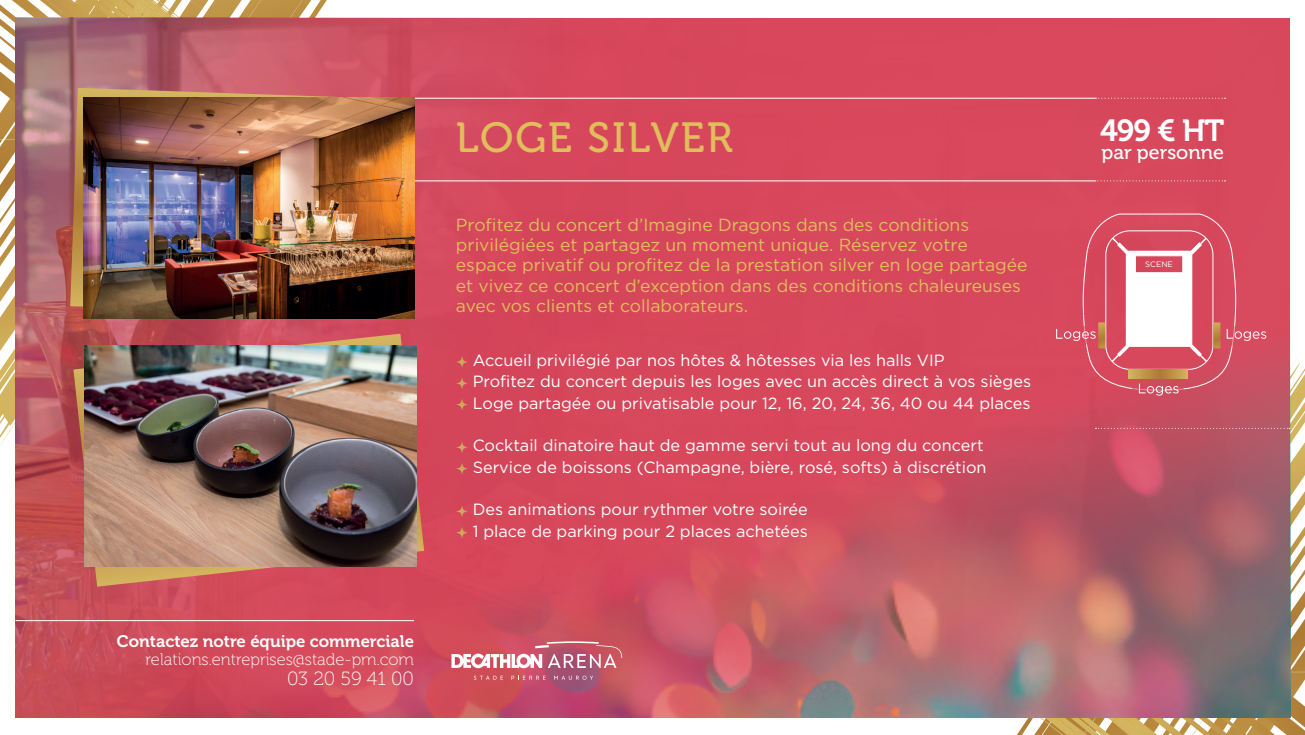
<style>
.page{position:relative;width:1305px;height:735px;background:#fff}
.page>*{position:absolute;margin:0;border:0;box-sizing:border-box;transform-origin:0 0}
.t1{font:42px "Museo 500";letter-spacing:.05em;color:#e0be5b}
.t2{font:30.45px "Museo 700";color:#fff}
.t3{font:19.6px "Museo 500";color:#fff}
.t4{font:19.07px "Museo 100";letter-spacing:-.005em;color:#fff}
.t5{font:17.5px/20.3px "Gotham";color:#e0be5b}
.t6{font:16.62px "Museo 100";color:#fff}
.t7{font:16.62px "Museo 700";color:#fff}
.t8{font:16.28px/21.3px "Gotham";color:#fff}
.t9{font:7.88px "Gotham";color:#fff}
</style>
<div class="page">
<svg style="left:0;top:0;width:327px;height:351px"></svg>
<svg style="left:1017px;top:442px;width:288px;height:292px"></svg>
<img style="left:15px;top:18px;width:1273px;height:698px">
<img style="left:16px;top:210px;width:1274px;height:507px">
<hr style="left:384px;top:98px;width:711px;height:1px;background:#fff">
<hr style="left:384px;top:180px;width:711px;height:1px;background:#fff">
<svg style="left:1095px;top:98px;width:130px;height:1px"></svg>
<svg style="left:1095px;top:180px;width:130px;height:1px"></svg>
<svg style="left:1095px;top:427px;width:195px;height:1px"></svg>
<svg style="left:73px;top:333px;width:351px;height:253px;background:#c85f58"></svg>
<img style="left:84px;top:345px;width:332px;height:221px">
<svg style="left:456px;top:355px;width:12px;height:13px"></svg>
<svg style="left:456px;top:377px;width:12px;height:12px"></svg>
<svg style="left:456px;top:398px;width:12px;height:12px"></svg>
<svg style="left:456px;top:441px;width:12px;height:12px"></svg>
<svg style="left:456px;top:462px;width:12px;height:12px"></svg>
<svg style="left:456px;top:505px;width:12px;height:12px"></svg>
<svg style="left:456px;top:526px;width:12px;height:12px"></svg>
<svg style="left:1056px;top:213px;width:210px;height:182px;background:#dc6c7a"></svg>
<hr style="left:15px;top:619px;width:399px;height:1px;background:#fff">
<svg style="left:474px;top:675px;width:29px;height:4px"></svg>
<svg style="left:511px;top:675px;width:34px;height:4px"></svg>
<svg style="left:554px;top:675px;width:39px;height:4px"></svg>
<svg style="left:451px;top:641px;width:171px;height:26px"></svg>
<svg style="left:70px;top:88px;width:336px;height:229px;background:#bb7a56"></svg>
<img style="left:84px;top:98px;width:330px;height:220px">
<p class="t7" style="left:117px;top:631px;width:298px">Contactez notre équipe commerciale</p>
<p class="t6" style="left:146px;top:650px;width:270px">relations.entreprises@stade-pm.com</p>
<p class="t4" style="left:287px;top:668px;width:128px">03 20 59 41 00</p>
<h1 class="t1" style="left:456px;top:115px;width:278px">LOGE SILVER</h1>
<p class="t5" style="left:456px;top:214px;width:573px">Profitez du concert d’Imagine Dragons dans des conditions privilégiées et partagez un moment unique. Réservez votre espace privatif ou profitez de la prestation silver en loge partagée et vivez ce concert d’exception dans des conditions chaleureuses avec vos clients et collaborateurs.</p>
<p class="t8" style="left:473px;top:349px;width:560px">Accueil privilégié par nos hôtes &amp; hôtesses via les halls VIP<br>Profitez du concert depuis les loges avec un accès direct à vos sièges<br>Loge partagée ou privatisable pour 12, 16, 20, 24, 36, 40 ou 44 places</p>
<p class="t8" style="left:473px;top:434px;width:515px">Cocktail dinatoire haut de gamme servi tout au long du concert<br>Service de boissons (Champagne, bière, rosé, softs) à discrétion</p>
<p class="t8" style="left:473px;top:498px;width:337px">Des animations pour rythmer votre soirée<br>1 place de parking pour 2 places achetées</p>
<h2 class="t2" style="left:1100px;top:113px;width:126px">499 € HT</h2>
<p class="t3" style="left:1101px;top:142px;width:124px">par personne</p>
<p class="t9" style="left:1145px;top:259px;width:29px">SCENE</p>
</div>
